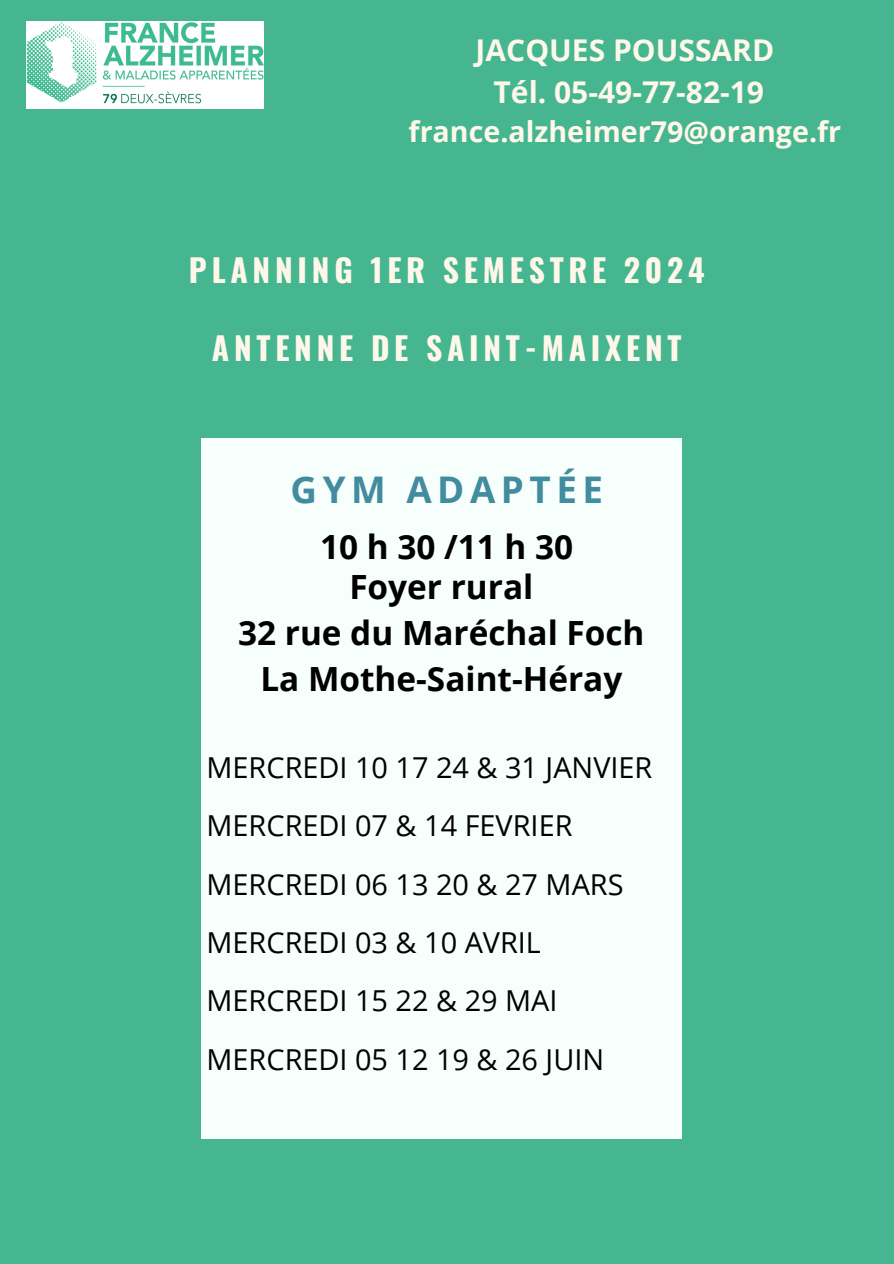
<style>
.page{position:relative;width:894px;height:1264px;background:#fff}
.page>*{position:absolute;margin:0;border:0;box-sizing:border-box;transform-origin:0 0}
.t1{font:700 36.75px "Open Sans";letter-spacing:.15em;color:#418c9f}
.t2{font:700 33.3px/46.2px "Open Sans";color:#000;text-align:center}
.t3{font:700 31.65px "Oswald";letter-spacing:.15em;color:#fff7e9}
.t4{font:700 30px "Open Sans";color:#fff7e9}
.t5{font:28.8px "Open Sans";color:#000}
.t6{font:700 28.65px "Open Sans";color:#fff7e9}
</style>
<div class="page">
<div style="left:0;top:0;width:893px;height:1263px;background:#45b690"></div>
<img style="left:27px;top:22px;width:236px;height:86px">
<div style="left:201px;top:438px;width:479px;height:700px;background:#f6fffc"></div>
<p class="t4" style="left:475px;top:29px;width:300px">JACQUES POUSSARD</p>
<p class="t4" style="left:493px;top:71px;width:272px">Tél. 05-49-77-82-19</p>
<h3 class="t6" style="left:408px;top:111px;width:434px">france.alzheimer79@orange.fr</h3>
<p class="t3" style="left:189px;top:246px;width:517px">PLANNING 1ER SEMESTRE 2024</p>
<p class="t3" style="left:212px;top:323px;width:471px">ANTENNE DE SAINT-MAIXENT</p>
<p class="t1" style="left:290px;top:464px;width:314px">GYM ADAPTÉE</p>
<h2 class="t2" style="left:320px;top:522px;width:254px">10 h 30 /11 h 30</h2>
<h2 class="t2" style="left:238px;top:562px;width:408px">Foyer rural<br>32 rue du Maréchal Foch<br>La Mothe-Saint-Héray</h2>
<h1 class="t5" style="left:206px;top:747px;width:447px">MERCREDI 10 17 24 &amp; 31 JANVIER</h1>
<h4 class="t5" style="left:206px;top:805px;width:367px">MERCREDI 07 &amp; 14 FEVRIER</h4>
<h4 class="t5" style="left:206px;top:863px;width:418px">MERCREDI 06 13 20 &amp; 27 MARS</h4>
<h4 class="t5" style="left:206px;top:922px;width:336px">MERCREDI 03 &amp; 10 AVRIL</h4>
<h4 class="t5" style="left:206px;top:980px;width:352px">MERCREDI 15 22 &amp; 29 MAI</h4>
<h4 class="t5" style="left:206px;top:1039px;width:399px">MERCREDI 05 12 19 &amp; 26 JUIN</h4>
</div>
